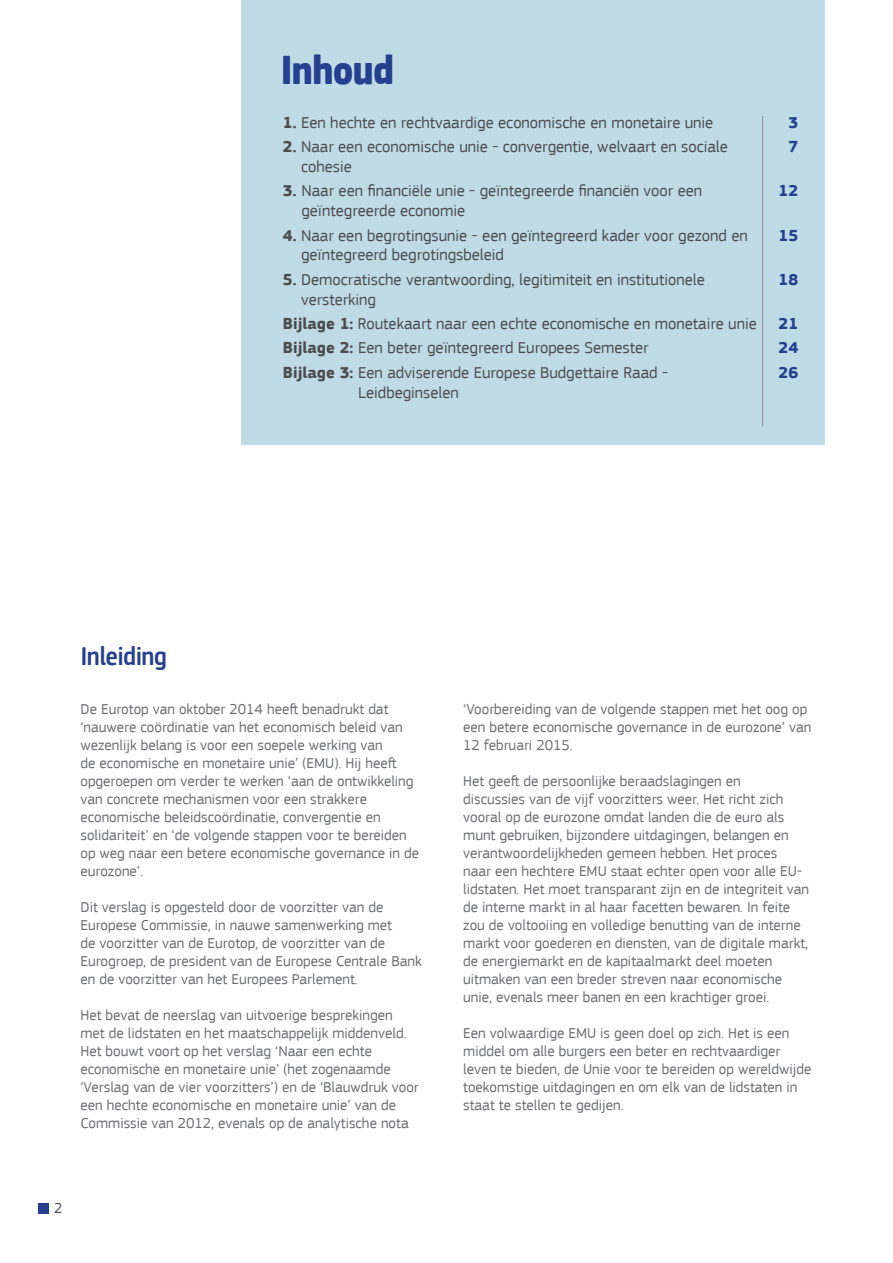
<style>
.page{position:relative;width:893px;height:1263px;background:#fff}
.page>*{position:absolute;margin:0;border:0;box-sizing:border-box;transform-origin:0 0}
.t1{font:700 42px "EC Square Sans Cond Pro";color:#25408f}
.t2{font:500 27px "EC Square Sans Cond Pro";color:#25408f}
.t3{font:16.5px/19.8px "EC Square Sans Pro";color:#4d4d4f}
.t4{font:700 16.5px "EC Square Sans Pro";color:#25408f}
.t5{font:15px/18px "EC Square Sans Pro";color:#6d6e71}
.t6{font:15px "EC Square Sans Pro";color:#4d4d4f}
.s1{font-weight:700}
</style>
<div class="page">
<div style="left:38px;top:1203px;width:10px;height:10px;background:#25408f"></div>
<div style="left:241px;top:0;width:584px;height:445px;background:#bedbe6"></div>
<hr style="left:762px;top:116px;width:1px;height:311px;background:#939598">
<h1 class="t1" style="left:281px;top:44px;width:114px">Inhoud</h1>
<p class="t3" style="left:283px;top:113px;width:432px"><span class="s1">1.</span> Een hechte en rechtvaardige economische en monetaire unie</p>
<p class="t4" style="left:788px;top:113px;width:11px">3</p>
<p class="t3" style="left:301px;top:137px;width:428px;text-indent:-18px"><span class="s1">2.</span> Naar een economische unie - convergentie, welvaart en sociale cohesie</p>
<p class="t4" style="left:788px;top:137px;width:11px">7</p>
<p class="t3" style="left:301px;top:181px;width:402px;text-indent:-19px"><span class="s1">3.</span> Naar een financiële unie - geïntegreerde financiën voor een geïntegreerde economie</p>
<p class="t4" style="left:778px;top:181px;width:21px">12</p>
<p class="t3" style="left:301px;top:225px;width:448px;text-indent:-18px"><span class="s1">4.</span> Naar een begrotingsunie - een geïntegreerd kader voor gezond en geïntegreerd begrotingsbeleid</p>
<p class="t4" style="left:778px;top:225px;width:21px">15</p>
<p class="t3" style="left:301px;top:270px;width:405px;text-indent:-18px"><span class="s1">5.</span> Democratische verantwoording, legitimiteit en institutionele versterking</p>
<p class="t4" style="left:778px;top:269px;width:21px">18</p>
<p class="t3" style="left:283px;top:314px;width:475px"><span class="s1">Bijlage 1:</span> Routekaart naar een echte economische en monetaire unie</p>
<p class="t4" style="left:778px;top:314px;width:21px">21</p>
<p class="t3" style="left:283px;top:338px;width:367px"><span class="s1">Bijlage 2:</span> Een beter geïntegreerd Europees Semester</p>
<p class="t4" style="left:778px;top:338px;width:21px">24</p>
<p class="t3" style="left:358px;top:362px;width:311px;text-indent:-75px"><span class="s1">Bijlage 3:</span> Een adviserende Europese Budgettaire Raad -<br>Leidbeginselen</p>
<p class="t4" style="left:778px;top:362px;width:21px">26</p>
<h2 class="t2" style="left:81px;top:640px;width:87px">Inleiding</h2>
<p class="t5" style="left:80px;top:700px;width:340px">De Eurotop van oktober 2014 heeft benadrukt dat ‘nauwere coördinatie van het economisch beleid van wezenlijk belang is voor een soepele werking van<br>de economische en monetaire unie’ (EMU). Hij heeft opgeroepen om verder te werken ‘aan de ontwikkeling van concrete mechanismen voor een strakkere economische beleidscoördinatie, convergentie en solidariteit’ en ‘de volgende stappen voor te bereiden op weg naar een betere economische governance in de eurozone’.</p>
<p class="t5" style="left:80px;top:898px;width:343px">Dit verslag is opgesteld door de voorzitter van de Europese Commissie, in nauwe samenwerking met<br>de voorzitter van de Eurotop, de voorzitter van de Eurogroep, de president van de Europese Centrale Bank en de voorzitter van het Europees Parlement.</p>
<p class="t5" style="left:80px;top:1006px;width:340px">Het bevat de neerslag van uitvoerige besprekingen met de lidstaten en het maatschappelijk middenveld.<br>Het bouwt voort op het verslag ‘Naar een echte economische en monetaire unie’ (het zogenaamde ‘Verslag van de vier voorzitters’) en de ‘Blauwdruk voor een hechte economische en monetaire unie’ van de Commissie van 2012, evenals op de analytische nota</p>
<p class="t6" style="left:54px;top:1199px;width:10px">2</p>
<p class="t5" style="left:463px;top:700px;width:350px">‘Voorbereiding van de volgende stappen met het oog op een betere economische governance in de eurozone’ van<br>12 februari 2015.</p>
<p class="t5" style="left:463px;top:772px;width:347px">Het geeft de persoonlijke beraadslagingen en<br>discussies van de vijf voorzitters weer. Het richt zich vooral op de eurozone omdat landen die de euro als munt gebruiken, bijzondere uitdagingen, belangen en verantwoordelijkheden gemeen hebben. Het proces naar een hechtere EMU staat echter open voor alle EU&shy;lidstaten. Het moet transparant zijn en de integriteit van de interne markt in al haar facetten bewaren. In feite zou de voltooiing en volledige benutting van de interne markt voor goederen en diensten, van de digitale markt, de energiemarkt en de kapitaalmarkt deel moeten uitmaken van een breder streven naar economische unie, evenals meer banen en een krachtiger groei.</p>
<p class="t5" style="left:463px;top:1024px;width:350px">Een volwaardige EMU is geen doel op zich. Het is een middel om alle burgers een beter en rechtvaardiger leven te bieden, de Unie voor te bereiden op wereldwijde toekomstige uitdagingen en om elk van de lidstaten in staat te stellen te gedijen.</p>
</div>
